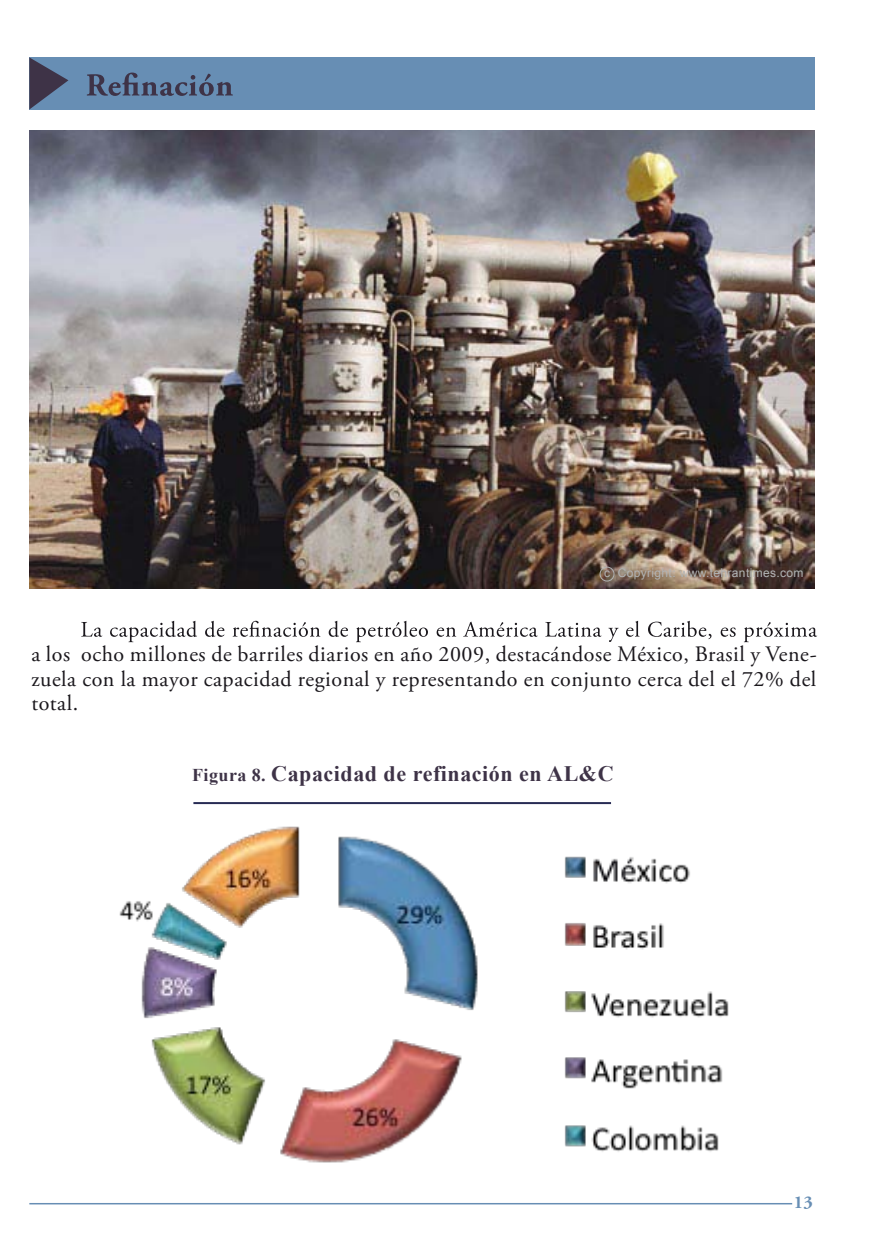
<style>
.page{position:relative;width:871px;height:1248px;background:#fff}
.page>*{position:absolute;margin:0;border:0;box-sizing:border-box;transform-origin:0 0}
.t1{font:22px/24.6px "Adobe Garamond Pro";letter-spacing:.025em;color:#1a171c;text-align:justify}
.t2{font:700 22px "Times New Roman";letter-spacing:.025em;color:#3e3347}
.t3{font:700 18px "Adobe Garamond Pro";color:#678eb4}
.t4{font:12px "Arial";letter-spacing:.03em;color:#b1b3b4}
.s1{font-size:18px}
</style>
<div class="page">
<div style="left:29px;top:57px;width:785px;height:52px;background:#678eb4"></div>
<svg style="left:81px;top:620px;width:735px;height:22px"></svg>
<svg style="left:29px;top:57px;width:39px;height:52px"></svg>
<svg style="left:87px;top:73px;width:146px;height:23px"></svg>
<img style="left:30px;top:131px;width:784px;height:457px">
<img style="left:119px;top:826px;width:610px;height:337px">
<hr style="left:29px;top:1202px;width:763px;height:2px;background:#678eb4">
<hr style="left:193px;top:802px;width:418px;height:2px;background:#272b54">
<svg style="left:599px;top:566px;width:15px;height:15px"></svg>
<p class="t4" style="left:604px;top:565px;width:201px">c Copyright: www.tehrantimes.com</p>
<p class="t1" style="left:31px;top:642px;width:786px">a los ocho millones de barriles diarios en año 2009, destacándose México, Brasil y Vene&shy;zuela con la mayor capacidad regional y representando en conjunto cerca del el 72% del total.</p>
<p class="t2" style="left:192px;top:758px;width:423px"><span class="s1">Figura 8.</span> Capacidad de refinación en AL&amp;C</p>
<p class="t3" style="left:793px;top:1192px;width:21px">13</p>
</div>
